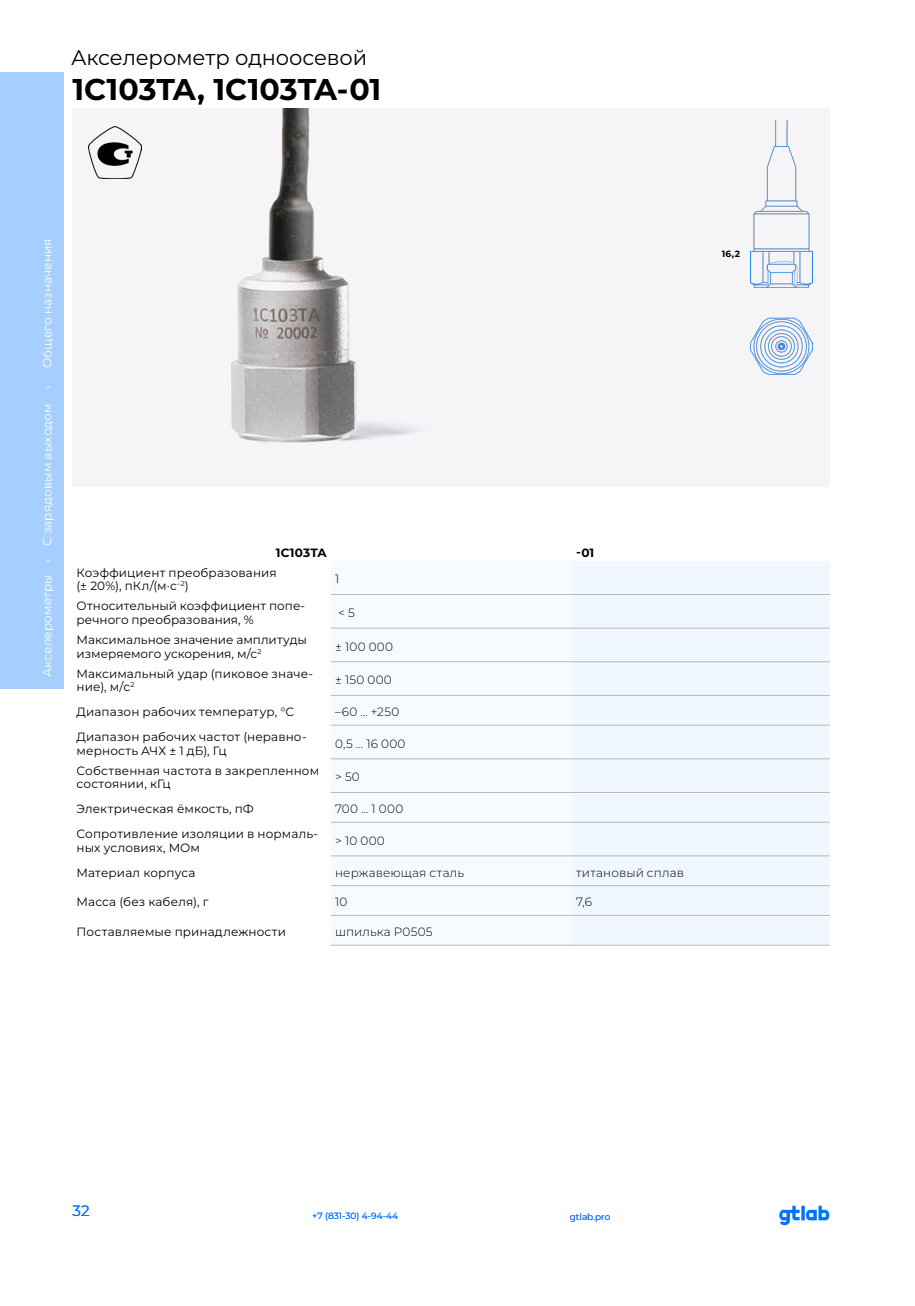
<style>
.page{position:relative;width:915px;height:1306px;background:#fff}
.page>*{position:absolute;margin:0;border:0;box-sizing:border-box;transform-origin:0 0}
.Модель{font:100 30px "Montserrat";letter-spacing:-.005em;color:#000}
.Модель-2{font:100 21px "Montserrat";letter-spacing:-.01em;color:#000}
.t1{font:100 15px "Montserrat";color:#0073ff}
.Таблица_0_Левая_коло{font:100 12px/13.5px "Montserrat";letter-spacing:.01em;color:#000}
.Таблица_0_Правые_кол{font:100 12px "Montserrat";letter-spacing:.015em;color:#000}
.Хлебные_крошки_3{font:100 12px "Montserrat";letter-spacing:.01em;color:#fff}
.Стиль_абзаца_2{font:100 12px "Montserrat";letter-spacing:.01em;color:#fff}
.Таблица_0_Header{font:100 12px "Montserrat";letter-spacing:.01em;color:#000}
.Хлебные_крошки_NO{font:100 12px "Montserrat";color:#fff}
.t2{font:100 9px "Montserrat";color:#0073ff}
.Размер_на_выноске{font:100 9px "Montserrat";color:#000}
</style>
<div class="page">
<img style="left:779px;top:1205px;width:51px;height:21px">
<div style="left:0;top:72px;width:64px;height:617px;background:#a6ceff"></div>
<img style="left:88px;top:108px;width:725px;height:336px">
<svg style="left:331px;top:627px;width:240px;height:288px"></svg>
<div style="left:571px;top:561px;width:258px;height:383px;background:#f0f7ff"></div>
<hr style="left:331px;top:594px;width:240px;height:1px;background:#b8b9bb">
<hr style="left:571px;top:594px;width:258px;height:1px;background:#b8b9bb">
<hr style="left:331px;top:628px;width:240px;height:1px;background:#b8b9bb">
<hr style="left:571px;top:628px;width:258px;height:1px;background:#b8b9bb">
<hr style="left:331px;top:661px;width:240px;height:1px;background:#b8b9bb">
<hr style="left:571px;top:661px;width:258px;height:1px;background:#b8b9bb">
<hr style="left:331px;top:695px;width:240px;height:1px;background:#b8b9bb">
<hr style="left:571px;top:695px;width:258px;height:1px;background:#b8b9bb">
<hr style="left:331px;top:725px;width:240px;height:1px;background:#b8b9bb">
<hr style="left:571px;top:725px;width:258px;height:1px;background:#b8b9bb">
<hr style="left:331px;top:758px;width:240px;height:1px;background:#b8b9bb">
<hr style="left:571px;top:758px;width:258px;height:1px;background:#b8b9bb">
<hr style="left:331px;top:792px;width:240px;height:1px;background:#b8b9bb">
<hr style="left:571px;top:792px;width:258px;height:1px;background:#b8b9bb">
<hr style="left:331px;top:822px;width:240px;height:1px;background:#b8b9bb">
<hr style="left:571px;top:822px;width:258px;height:1px;background:#b8b9bb">
<hr style="left:331px;top:855px;width:240px;height:1px;background:#b8b9bb">
<hr style="left:331px;top:885px;width:240px;height:1px;background:#b8b9bb">
<hr style="left:571px;top:885px;width:258px;height:1px;background:#b8b9bb">
<hr style="left:331px;top:915px;width:240px;height:1px;background:#b8b9bb">
<hr style="left:571px;top:915px;width:258px;height:1px;background:#b8b9bb">
<hr style="left:331px;top:944px;width:240px;height:1px;background:#b8b9bb">
<hr style="left:571px;top:944px;width:258px;height:1px;background:#b8b9bb">
<hr style="left:571px;top:855px;width:258px;height:1px;background:#b8b9bb">
<img style="left:750px;top:121px;width:62px;height:253px">
<img style="left:89px;top:127px;width:52px;height:52px">
<p class="Модель-2" style="left:71px;top:44px;width:297px">Акселерометр одноосевой</p>
<p class="Модель" style="left:72px;top:70px;width:310px">1C103TA, 1C103TA-01</p>
<p class="Хлебные_крошки_3" style="left:39px;top:368px;width:131px;rotate:-90deg">Общего назначения</p>
<p class="Хлебные_крошки_NO" style="left:39px;top:389px;width:5px;rotate:-90deg">›</p>
<p class="Хлебные_крошки_3" style="left:39px;top:546px;width:144px;rotate:-90deg">С зарядовым выходом</p>
<p class="Хлебные_крошки_NO" style="left:39px;top:563px;width:5px;rotate:-90deg">›</p>
<p class="Стиль_абзаца_2" style="left:39px;top:677px;width:104px;rotate:-90deg">Акселерометры</p>
<p class="Таблица_0_Header" style="left:276px;top:544px;width:52px">1C103TA</p>
<p class="Таблица_0_Header" style="left:576px;top:544px;width:20px">-01</p>
<p class="Таблица_0_Левая_коло" style="left:77px;top:565px;width:202px">Коэффициент преобразования</p>
<p class="Таблица_0_Левая_коло" style="left:77px;top:579px;width:114px">(± 20%), пКл/(м·с<sup>–2</sup>)</p>
<p class="Таблица_0_Правые_кол" style="left:335px;top:571px;width:6px">1</p>
<p class="Таблица_0_Левая_коло" style="left:77px;top:599px;width:230px">Относительный коэффициент попе&shy;речного преобразования, %</p>
<p class="Таблица_0_Правые_кол" style="left:338px;top:605px;width:18px">&lt; 5</p>
<p class="Таблица_0_Левая_коло" style="left:77px;top:632px;width:232px">Максимальное значение амплитуды измеряемого ускорения, м/с<sup>2</sup></p>
<p class="Таблица_0_Правые_кол" style="left:335px;top:638px;width:60px">± 100 000</p>
<p class="Таблица_0_Левая_коло" style="left:77px;top:666px;width:238px">Максимальный удар (пиковое значе&shy;ние), м/с<sup>2</sup></p>
<p class="Таблица_0_Правые_кол" style="left:335px;top:672px;width:58px">± 150 000</p>
<p class="Таблица_0_Левая_коло" style="left:77px;top:704px;width:219px">Диапазон рабочих температур, °С</p>
<p class="Таблица_0_Правые_кол" style="left:335px;top:704px;width:66px">–60 … +250</p>
<p class="Таблица_0_Левая_коло" style="left:77px;top:729px;width:231px">Диапазон рабочих частот (неравно&shy;мерность АЧХ ± 1 дБ), Гц</p>
<p class="Таблица_0_Правые_кол" style="left:335px;top:735px;width:72px">0,5 … 16 000</p>
<p class="Таблица_0_Левая_коло" style="left:77px;top:763px;width:244px">Собственная частота в закрепленном состоянии, кГц</p>
<p class="Таблица_0_Правые_кол" style="left:335px;top:769px;width:26px">&gt; 50</p>
<p class="Таблица_0_Левая_коло" style="left:77px;top:801px;width:179px">Электрическая ёмкость, пФ</p>
<p class="Таблица_0_Правые_кол" style="left:335px;top:801px;width:70px">700 … 1 000</p>
<p class="Таблица_0_Левая_коло" style="left:77px;top:826px;width:243px">Сопротивление изоляции в нормаль&shy;ных условиях, МОм</p>
<p class="Таблица_0_Правые_кол" style="left:335px;top:832px;width:51px">&gt; 10 000</p>
<p class="Таблица_0_Левая_коло" style="left:77px;top:865px;width:120px">Материал корпуса</p>
<p class="Таблица_0_Правые_кол" style="left:335px;top:864px;width:130px">нержавеющая сталь</p>
<p class="Таблица_0_Правые_кол" style="left:576px;top:864px;width:109px">титановый сплав</p>
<p class="Таблица_0_Левая_коло" style="left:77px;top:895px;width:133px">Масса (без кабеля), г</p>
<p class="Таблица_0_Правые_кол" style="left:335px;top:894px;width:14px">10</p>
<p class="Таблица_0_Правые_кол" style="left:576px;top:894px;width:17px">7,6</p>
<p class="Таблица_0_Левая_коло" style="left:77px;top:924px;width:211px">Поставляемые принадлежности</p>
<p class="Таблица_0_Правые_кол" style="left:335px;top:923px;width:99px">шпилька P0505</p>
<p class="Размер_на_выноске" style="left:721px;top:247px;width:20px">16,2</p>
<p class="t1" style="left:73px;top:1201px;width:18px">32</p>
<p class="t2" style="left:312px;top:1210px;width:87px">+7 (831-30) 4-94-44</p>
<p class="t2" style="left:569px;top:1210px;width:42px">gtlab.pro</p>
</div>
